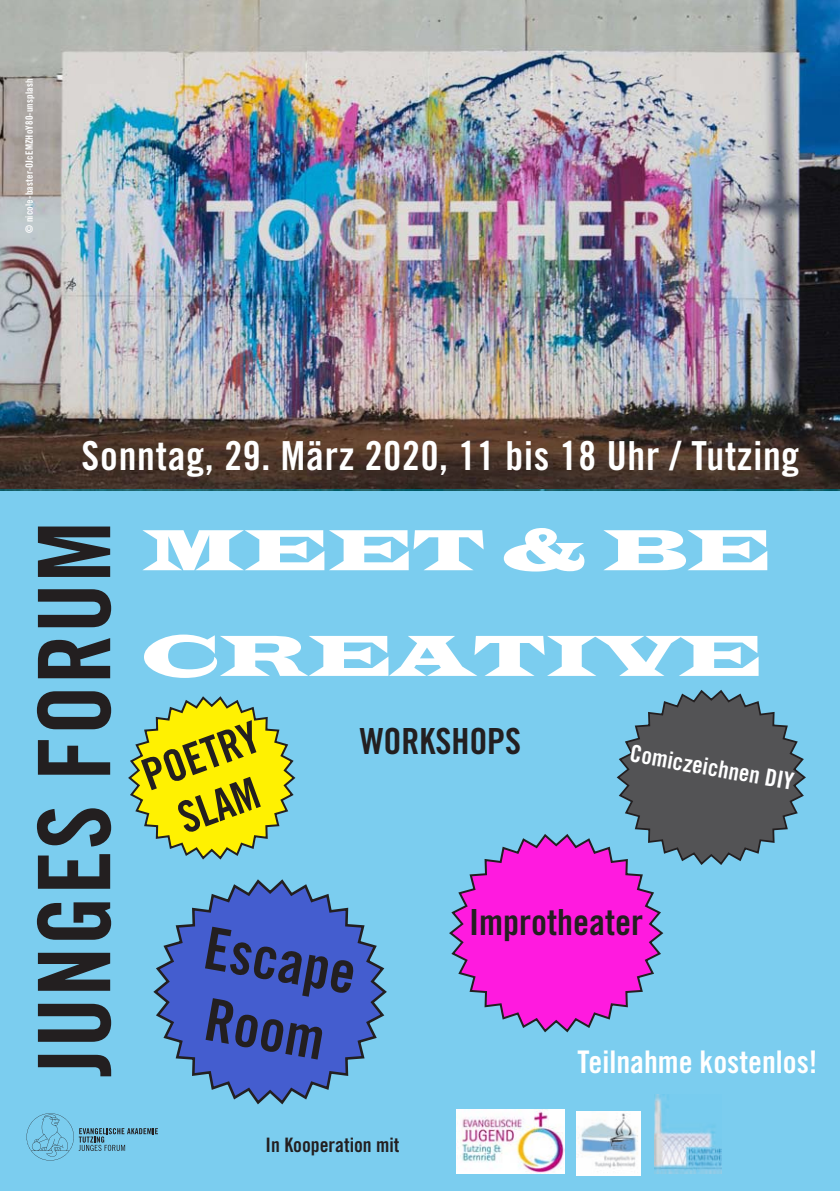
<style>
.page{position:relative;width:840px;height:1191px;background:#fff}
.page>*{position:absolute;margin:0;border:0;box-sizing:border-box;transform-origin:0 0}
.t1{font:100px "Trade Gothic LT Std Bd Cn 20";letter-spacing:.01em;color:#231f20}
.t2{font:60px/105.6px "Latin Wide";color:#fff}
.t3{font:58.6px/70.2px "Trade Gothic LT Std Bd Cn 20";color:#231f20}
.t4{font:43.8px/52.6px "Trade Gothic LT Std Bd Cn 20";color:#231f20;text-align:center}
.t5{font:40px "Trade Gothic LT Std Bd Cn 20";letter-spacing:.02em;color:#fff}
.t6{font:36px "Trade Gothic LT Std Bd Cn 20";color:#231f20}
.t7{font:31.2px "Trade Gothic LT Std Bd Cn 20";color:#fff}
.t8{font:23.8px "Trade Gothic LT Std Bd Cn 20";color:#fff}
.t9{font:20px "Trade Gothic LT Std Bd Cn 20";color:#231f20}
.t10{font:10px "Trade Gothic LT Std Bd Cn 20";letter-spacing:.02em;color:#fff}
</style>
<div class="page">
<img style="left:0;top:0;width:839px;height:490px">
<div style="left:0;top:490px;width:839px;height:701px;background:#7bcdef"></div>
<svg style="left:26px;top:1113px;width:132px;height:47px"></svg>
<img style="left:576px;top:1111px;width:64px;height:64px">
<img style="left:456px;top:1109px;width:108px;height:64px">
<img style="left:653px;top:1094px;width:68px;height:80px">
<svg style="left:126px;top:694px;width:171px;height:167px"></svg>
<svg style="left:447px;top:832px;width:217px;height:201px"></svg>
<svg style="left:151px;top:877px;width:237px;height:229px"></svg>
<svg style="left:615px;top:688px;width:191px;height:178px"></svg>
<p class="t10" style="left:23px;top:233px;width:156px;rotate:-90deg">© nicole-baster-OJcEMZHoY80-unsplash</p>
<p class="t5" style="left:81px;top:432px;width:719px">Sonntag, 29. März 2020, 11 bis 18 Uhr / Tutzing</p>
<h1 class="t1" style="left:14px;top:1076px;width:557px;rotate:-90deg">JUNGES FORUM</h1>
<h2 class="t2" style="left:142px;top:496px;width:630px">MEET &amp; BE<br>CREATIVE</h2>
<p class="t4" style="left:135px;top:751px;width:122px;rotate:-20deg">POETRY<br>SLAM</p>
<p class="t6" style="left:359px;top:719px;width:163px">WORKSHOPS</p>
<p class="t8" style="left:632px;top:738px;width:167px;rotate:10deg">Comiczeichnen DIY</p>
<h3 class="t3" style="left:211px;top:912px;width:154px;rotate:10deg">Escape<br>Room</h3>
<p class="t9" style="left:265px;top:1133px;width:135px">In Kooperation mit</p>
<p class="t6" style="left:469px;top:900px;width:175px">Improtheater</p>
<p class="t7" style="left:577px;top:1042px;width:241px">Teilnahme kostenlos!</p>
</div>
